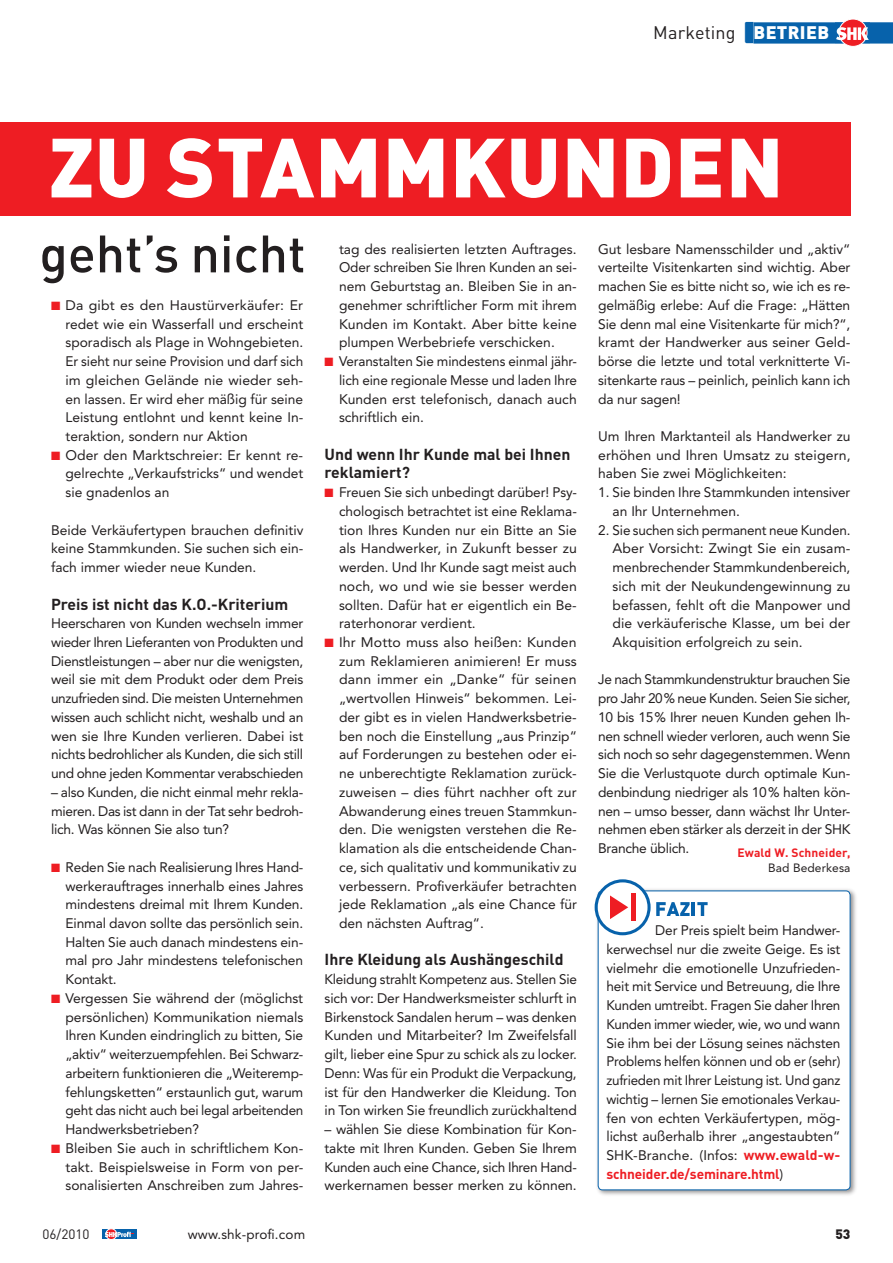
<style>
.page{position:relative;width:893px;height:1263px;background:#fff}
.page>*{position:absolute;margin:0;border:0;box-sizing:border-box;transform-origin:0 0}
.t1{font:900 82.5px "DIN Pro";letter-spacing:.01em;color:#fff}
.t2{font:500 51.75px "DIN Pro";color:#231f20}
.t3{font:18px "DIN Pro";letter-spacing:.01em;color:#231f20}
.t4{font:700 15.75px/18.8px "DIN Pro";color:#231f20}
.t5{font:13.8px/18.8px "Avenir LT Std";color:#231f20;text-align:justify}
.t6{font:700 13.8px "DIN Pro";letter-spacing:-.01em;color:#ee1d23}
.t7{font:13.5px "Avenir LT Std";letter-spacing:.01em;color:#231f20}
.t8{font:13.5px "DIN Pro";color:#231f20}
.t9{font:900 13.5px "DIN Pro";color:#231f20}
.t10{font:700 12px "DIN Pro";letter-spacing:.01em;color:#ee1d23}
.t11{font:12px "Avenir LT Std";letter-spacing:.01em;color:#231f20}
.s1{font-family:"Abschluesse";font-size:21.3px;color:#0762ab}
.s2{font-weight:900;color:#fff}
.s3{color:#ee1d23}
.s4{font-family:"DIN Pro";font-weight:700;color:#ee1d23}
.s5{font-family:"Avenir LT Std";font-weight:400;color:#231f20}
</style>
<div class="page">
<div style="left:753px;top:22px;width:93px;height:22px;background:#0762ab"></div>
<svg style="left:839px;top:19px;width:28px;height:27px"></svg>
<div style="left:838px;top:19px;width:29px;height:28px;border:1px solid #fff;border-radius:50%"></div>
<svg style="left:836px;top:22px;width:57px;height:22px"></svg>
<div style="left:102px;top:1229px;width:34px;height:10px;background:#0762ab"></div>
<div style="left:106px;top:1229px;width:11px;height:10px;background:#ee1d23;border-radius:50%"></div>
<div style="left:106px;top:1228px;width:11px;height:12px;border:1px solid #fff;border-radius:50%"></div>
<svg style="left:105px;top:1232px;width:29px;height:5px"></svg>
<div style="left:0;top:122px;width:850px;height:94px;background:#ee1d23"></div>
<div style="left:594px;top:887px;width:264px;height:311px;background:#231f20;opacity:.5"></div>
<div style="left:598px;top:891px;width:252px;height:299px;background:#fff;border-radius:4px"></div>
<div style="left:598px;top:890px;width:252px;height:300px;border:1px solid #0762ab;border-radius:4px"></div>
<svg style="left:595px;top:879px;width:95px;height:56px"></svg>
<hr style="left:692px;top:902px;width:3px;height:14px;background:#0762ab">
<svg style="left:697px;top:902px;width:11px;height:14px"></svg>
<h3 class="t3" style="left:653px;top:21px;width:175px">Marketing <span class="s1">D</span><span class="s2">BETRIEB</span></h3>
<h1 class="t1" style="left:49px;top:112px;width:736px">ZU STAMMKUNDEN</h1>
<h2 class="t2" style="left:39px;top:218px;width:268px">geht’s nicht</h2>
<p class="t5" style="left:65px;top:296px;width:239px;text-indent:-14px"><span class="s3">■</span> Da gibt es den Haustürverkäufer: Er redet wie ein Wasserfall und erscheint sporadisch als Plage in Wohngebieten.<br>Er sieht nur seine Provision und darf sich im gleichen Gelände nie wieder seh&shy;en lassen. Er wird eher mäßig für seine Leistung entlohnt und kennt keine In&shy;teraktion, sondern nur Aktion</p>
<p class="t5" style="left:65px;top:446px;width:239px;text-indent:-14px"><span class="s3">■</span> Oder den Marktschreier: Er kennt re&shy;gelrechte „Verkaufstricks“ und wendet sie gnadenlos an</p>
<p class="t5" style="left:51px;top:521px;width:254px">Beide Verkäufertypen brauchen definitiv keine Stammkunden. Sie suchen sich ein&shy;fach immer wieder neue Kunden.</p>
<p class="t4" style="left:51px;top:594px;width:239px">Preis ist nicht das K.O.-Kriterium</p>
<p class="t5" style="left:51px;top:614px;width:254px">Heerscharen von Kunden wechseln immer wieder Ihren Lieferanten von Produkten und Dienstleistungen – aber nur die wenigsten, weil sie mit dem Produkt oder dem Preis unzufrieden sind. Die meisten Unternehmen wissen auch schlicht nicht, weshalb und an wen sie Ihre Kunden verlieren. Dabei ist nichts bedrohlicher als Kunden, die sich still und ohne jeden Kommentar verabschieden</p>
<p class="t5" style="left:51px;top:783px;width:254px">– also Kunden, die nicht einmal mehr rekla&shy;mieren. Das ist dann in der Tat sehr bedroh&shy;lich. Was können Sie also tun?</p>
<p class="t5" style="left:65px;top:858px;width:239px;text-indent:-14px"><span class="s3">■</span> Reden Sie nach Realisierung Ihres Hand&shy;werkerauftrages innerhalb eines Jahres mindestens dreimal mit Ihrem Kunden.<br>Einmal davon sollte das persönlich sein.<br>Halten Sie auch danach mindestens ein&shy;mal pro Jahr mindestens telefonischen Kontakt.</p>
<p class="t5" style="left:65px;top:989px;width:239px;text-indent:-14px"><span class="s3">■</span> Vergessen Sie während der (möglichst persönlichen) Kommunikation niemals Ihren Kunden eindringlich zu bitten, Sie „aktiv“ weiterzuempfehlen. Bei Schwarz&shy;arbeitern funktionieren die „Weiteremp&shy;fehlungsketten“ erstaunlich gut, warum geht das nicht auch bei legal arbeitenden Handwerksbetrieben?</p>
<p class="t5" style="left:65px;top:1139px;width:239px;text-indent:-14px"><span class="s3">■</span> Bleiben Sie auch in schriftlichem Kon&shy;takt. Beispielsweise in Form von per&shy;sonalisierten Anschreiben zum Jahres-</p>
<p class="t5" style="left:339px;top:240px;width:239px">tag des realisierten letzten Auftrages.<br>Oder schreiben Sie Ihren Kunden an sei&shy;nem Geburtstag an. Bleiben Sie in an&shy;genehmer schriftlicher Form mit ihrem Kunden im Kontakt. Aber bitte keine plumpen Werbebriefe verschicken.</p>
<p class="t5" style="left:339px;top:352px;width:239px;text-indent:-14px"><span class="s3">■</span> Veranstalten Sie mindestens einmal jähr&shy;lich eine regionale Messe und laden Ihre Kunden erst telefonisch, danach auch schriftlich ein.</p>
<p class="t4" style="left:325px;top:444px;width:247px">Und wenn Ihr Kunde mal bei Ihnen reklamiert?</p>
<p class="t5" style="left:339px;top:483px;width:239px;text-indent:-14px"><span class="s3">■</span> Freuen Sie sich unbedingt darüber! Psy&shy;chologisch betrachtet ist eine Reklama&shy;tion Ihres Kunden nur ein Bitte an Sie als Handwerker, in Zukunft besser zu werden. Und Ihr Kunde sagt meist auch noch, wo und wie sie besser werden sollten. Dafür hat er eigentlich ein Be&shy;raterhonorar verdient.</p>
<p class="t5" style="left:339px;top:633px;width:239px;text-indent:-14px"><span class="s3">■</span> Ihr Motto muss also heißen: Kunden zum Reklamieren animieren! Er muss dann immer ein „Danke“ für seinen „wertvollen Hinweis“ bekommen. Lei&shy;der gibt es in vielen Handwerksbetrie&shy;ben noch die Einstellung „aus Prinzip“ auf Forderungen zu bestehen oder ei&shy;ne unberechtigte Reklamation zurück&shy;zuweisen – dies führt nachher oft zur Abwanderung eines treuen Stammkun&shy;den. Die wenigsten verstehen die Re&shy;klamation als die entscheidende Chan&shy;ce, sich qualitativ und kommunikativ zu verbessern. Profiverkäufer betrachten jede Reklamation „als eine Chance für den nächsten Auftrag“.</p>
<p class="t4" style="left:325px;top:950px;width:240px">Ihre Kleidung als Aushängeschild</p>
<p class="t5" style="left:325px;top:970px;width:254px">Kleidung strahlt Kompetenz aus. Stellen Sie sich vor: Der Handwerksmeister schlurft in Birkenstock Sandalen herum – was denken Kunden und Mitarbeiter? Im Zweifelsfall gilt, lieber eine Spur zu schick als zu locker.<br>Denn: Was für ein Produkt die Verpackung, ist für den Handwerker die Kleidung. Ton in Ton wirken Sie freundlich zurückhaltend</p>
<p class="t5" style="left:325px;top:1120px;width:254px">– wählen Sie diese Kombination für Kon&shy;takte mit Ihren Kunden. Geben Sie Ihrem Kunden auch eine Chance, sich Ihren Hand&shy;werkernamen besser merken zu können.</p>
<p class="t5" style="left:598px;top:240px;width:254px">Gut lesbare Namensschilder und „aktiv“ verteilte Visitenkarten sind wichtig. Aber machen Sie es bitte nicht so, wie ich es re&shy;gelmäßig erlebe: Auf die Frage: „Hätten Sie denn mal eine Visitenkarte für mich?“, kramt der Handwerker aus seiner Geld&shy;börse die letzte und total verknitterte Vi&shy;sitenkarte raus – peinlich, peinlich kann ich da nur sagen!</p>
<p class="t5" style="left:598px;top:427px;width:254px">Um Ihren Marktanteil als Handwerker zu erhöhen und Ihren Umsatz zu steigern, haben Sie zwei Möglichkeiten:</p>
<p class="t5" style="left:613px;top:483px;width:239px;text-indent:-14px">1. Sie binden Ihre Stammkunden intensiver an Ihr Unternehmen.</p>
<p class="t5" style="left:613px;top:521px;width:239px;text-indent:-14px">2. Sie suchen sich permanent neue Kunden.<br>Aber Vorsicht: Zwingt Sie ein zusam&shy;menbrechender Stammkundenbereich, sich mit der Neukundengewinnung zu befassen, fehlt oft die Manpower und die verkäuferische Klasse, um bei der Akquisition erfolgreich zu sein.</p>
<p class="t5" style="left:598px;top:670px;width:254px">Je nach Stammkundenstruktur brauchen Sie pro Jahr 20% neue Kunden. Seien Sie sicher, 10 bis 15% Ihrer neuen Kunden gehen Ih&shy;nen schnell wieder verloren, auch wenn Sie sich noch so sehr dagegenstemmen. Wenn Sie die Verlustquote durch optimale Kun&shy;denbindung niedriger als 10% halten kön&shy;nen – umso besser, dann wächst Ihr Unter&shy;nehmen eben stärker als derzeit in der SHK Branche üblich.</p>
<p class="t10" style="left:737px;top:845px;width:115px">Ewald W. Schneider,</p>
<p class="t11" style="left:768px;top:861px;width:84px">Bad Bederkesa</p>
<p class="t5" style="left:606px;top:921px;width:236px;text-indent:49px">Der Preis spielt beim Handwer&shy;kerwechsel nur die zweite Geige. Es ist vielmehr die emotionelle Unzufrieden&shy;heit mit Service und Betreuung, die Ihre Kunden umtreibt. Fragen Sie daher Ihren Kunden immer wieder, wie, wo und wann Sie ihm bei der Lö-sung seines näch-sten Pro-blems helfen kön-nen und ob er (sehr) zufrieden mit Ihrer Leistung ist. Und ganz wichtig – lernen Sie emotionales Verkau&shy;fen von echten Verkäufertypen, mög&shy;lichst außerhalb ihrer „angestaubten“ SHK-Branche. (Infos: <span class="s4">www.ewald-w-</span></p>
<p class="t6" style="left:606px;top:1164px;width:178px">schneider.de/seminare.html<span class="s5">)</span></p>
<p class="t8" style="left:43px;top:1225px;width:49px">06/2010</p>
<p class="t9" style="left:835px;top:1225px;width:17px">53</p>
<p class="t7" style="left:188px;top:1226px;width:119px">www.shk-profi.com</p>
</div>
